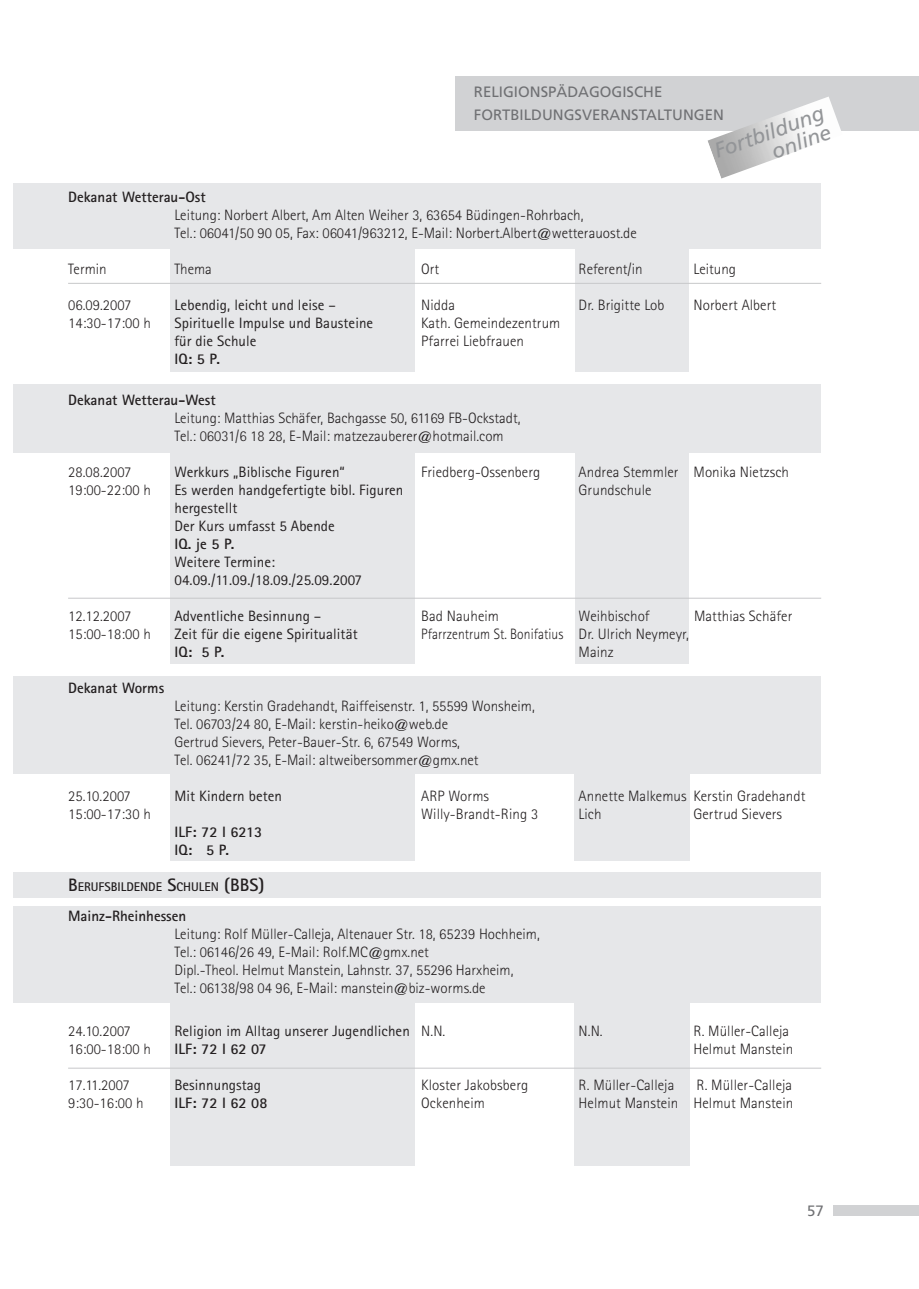
<style>
.page{position:relative;width:919px;height:1289px;background:#fff}
.page>*{position:absolute;margin:0;border:0;box-sizing:border-box;transform-origin:0 0}
.t1{font:italic 21px/20.2px "Frutiger";color:#939598;text-align:right}
.t2{font:300 15px/18px "Rotis Sans Serif";color:#231f20}
.t3{font:15px/18px "Rotis Sans Serif";letter-spacing:.005em;color:#231f20}
.t4{font:700 15px/18px "Rotis Sans Serif";color:#231f20}
.t5{font:15px/22.5px "Frutiger";color:#6f7073}
.t6{font:300 15px "Rotis Sans Serif";color:#231f20;scale:.9 1}
.t7{font:700 12.6px "Rotis Sans Serif";color:#231f20}
.s1{font-size:18px}
.s2{font-weight:300}
</style>
<div class="page">
<div style="left:833px;top:1205px;width:85px;height:10px;background:#d1d2d4"></div>
<div style="left:14px;top:906px;width:807px;height:96px;background:#e6e7e9"></div>
<div style="left:14px;top:676px;width:807px;height:98px;background:#e6e7e9"></div>
<div style="left:574px;top:743px;width:115px;height:117px;background:#e6e7e9"></div>
<div style="left:170px;top:748px;width:244px;height:112px;background:#e6e7e9"></div>
<div style="left:14px;top:872px;width:807px;height:26px;background:#e6e7e9"></div>
<div style="left:14px;top:384px;width:807px;height:68px;background:#e6e7e9"></div>
<div style="left:574px;top:434px;width:114px;height:229px;background:#e6e7e9"></div>
<div style="left:170px;top:435px;width:244px;height:229px;background:#e6e7e9"></div>
<div style="left:574px;top:979px;width:115px;height:186px;background:#e6e7e9"></div>
<div style="left:170px;top:979px;width:244px;height:186px;background:#e6e7e9"></div>
<div style="left:574px;top:206px;width:114px;height:165px;background:#e6e7e9"></div>
<div style="left:170px;top:208px;width:244px;height:163px;background:#e6e7e9"></div>
<div style="left:455px;top:77px;width:463px;height:54px;background:#d1d2d4"></div>
<div style="left:14px;top:183px;width:807px;height:66px;background:#e6e7e9"></div>
<hr style="left:68px;top:283px;width:753px;height:1px;background:#c7c8ca">
<hr style="left:68px;top:598px;width:753px;height:1px;background:#c7c8ca">
<hr style="left:68px;top:1067px;width:753px;height:1px;background:#c7c8ca">
<img style="left:707px;top:96px;width:134px;height:82px">
<p class="t5" style="left:474px;top:81px;width:251px">RELIGIONSPÄDAGOGISCHE<br>FORTBILDUNGSVERANSTALTUNGEN</p>
<h1 class="t1" style="left:711px;top:142px;width:117px;rotate:-20deg">Fortbildung online</h1>
<p class="t4" style="left:68px;top:188px;width:139px">Dekanat Wetterau-Ost</p>
<p class="t2" style="left:174px;top:206px;width:464px">Leitung: Norbert Albert, Am Alten Weiher 3, 63654 Büdingen-Rohrbach,<br>Tel.: 06041/50 90 05, Fax: 06041/963212, E-Mail: Norbert.Albert@wetterauost.de</p>
<p class="t2" style="left:68px;top:260px;width:40px">Termin</p>
<p class="t2" style="left:174px;top:260px;width:39px">Thema</p>
<p class="t2" style="left:421px;top:260px;width:20px">Ort</p>
<p class="t2" style="left:578px;top:260px;width:65px">Referent/in</p>
<p class="t2" style="left:693px;top:260px;width:44px">Leitung</p>
<p class="t2" style="left:68px;top:296px;width:65px">06.09.2007</p>
<p class="t3" style="left:174px;top:296px;width:163px">Lebendig, leicht und leise –</p>
<p class="t2" style="left:421px;top:296px;width:35px">Nidda</p>
<p class="t2" style="left:578px;top:296px;width:87px">Dr. Brigitte Lob</p>
<p class="t2" style="left:693px;top:296px;width:84px">Norbert Albert</p>
<p class="t2" style="left:68px;top:314px;width:84px">14:30-17:00 h</p>
<p class="t3" style="left:174px;top:314px;width:200px">Spirituelle Impulse und Bausteine</p>
<p class="t2" style="left:421px;top:314px;width:141px">Kath. Gemeindezentrum</p>
<p class="t3" style="left:174px;top:332px;width:84px">für die Schule</p>
<p class="t2" style="left:421px;top:332px;width:104px">Pfarrei Liebfrauen</p>
<p class="t4" style="left:174px;top:350px;width:47px">IQ: 5 P.</p>
<p class="t4" style="left:68px;top:390px;width:149px">Dekanat Wetterau-West</p>
<p class="t2" style="left:174px;top:408px;width:347px">Leitung: Matthias Schäfer, Bachgasse 50, 61169 FB-Ockstadt,<br>Tel.: 06031/6 18 28, E-Mail: matzezauberer@hotmail.com</p>
<p class="t2" style="left:68px;top:462px;width:65px">28.08.2007</p>
<p class="t3" style="left:174px;top:462px;width:172px">Werkkurs „Biblische Figuren“</p>
<p class="t2" style="left:421px;top:462px;width:121px">Friedberg-Ossenberg</p>
<p class="t2" style="left:578px;top:462px;width:212px">Andrea Stemmler Monika Nietzsch</p>
<p class="t2" style="left:68px;top:480px;width:84px">19:00-22:00 h</p>
<p class="t3" style="left:174px;top:480px;width:230px">Es werden handgefertigte bibl. Figuren</p>
<p class="t2" style="left:578px;top:480px;width:74px">Grundschule</p>
<p class="t3" style="left:174px;top:498px;width:162px">hergestellt<br>Der Kurs umfasst 5 Abende</p>
<p class="t4" style="left:174px;top:534px;width:61px">IQ. je 5 P.</p>
<p class="t3" style="left:174px;top:552px;width:189px">Weitere Termine:<br>04.09./11.09./18.09./25.09.2007</p>
<p class="t2" style="left:68px;top:606px;width:65px">12.12.2007</p>
<p class="t3" style="left:174px;top:606px;width:148px">Adventliche Besinnung –</p>
<p class="t2" style="left:421px;top:606px;width:79px">Bad Nauheim</p>
<p class="t2" style="left:578px;top:606px;width:72px">Weihbischof</p>
<p class="t2" style="left:694px;top:606px;width:100px">Matthias Schäfer</p>
<p class="t2" style="left:68px;top:624px;width:84px">15:00-18:00 h</p>
<p class="t3" style="left:174px;top:624px;width:185px">Zeit für die eigene Spiritualität</p>
<p class="t6" style="left:421px;top:625px;width:299px">Pfarrzentrum St. Bonifatius Dr. Ulrich Neymeyr,</p>
<p class="t4" style="left:174px;top:642px;width:52px">IQ: 5 P.</p>
<p class="t2" style="left:578px;top:642px;width:37px">Mainz</p>
<p class="t4" style="left:68px;top:678px;width:98px">Dekanat Worms</p>
<p class="t2" style="left:174px;top:696px;width:362px">Leitung: Kerstin Gradehandt, Raiffeisenstr. 1, 55599 Wonsheim, Tel. 06703/24 80, E-Mail: kerstin-heiko@web.de<br>Gertrud Sievers, Peter-Bauer-Str. 6, 67549 Worms,<br>Tel. 06241/72 35, E-Mail: altweibersommer@gmx.net</p>
<p class="t2" style="left:68px;top:786px;width:64px">25.10.2007</p>
<p class="t3" style="left:174px;top:786px;width:109px">Mit Kindern beten</p>
<p class="t2" style="left:421px;top:786px;width:69px">ARP Worms</p>
<p class="t2" style="left:578px;top:786px;width:228px">Annette Malkemus Kerstin Gradehandt</p>
<p class="t2" style="left:68px;top:804px;width:84px">15:00-17:30 h</p>
<p class="t2" style="left:421px;top:804px;width:118px">Willy-Brandt-Ring 3</p>
<p class="t2" style="left:578px;top:804px;width:24px">Lich</p>
<p class="t2" style="left:693px;top:804px;width:90px">Gertrud Sievers</p>
<p class="t4" style="left:174px;top:822px;width:89px">ILF: 72 I 6213<br>IQ: 5 P.</p>
<p class="t7" style="left:68px;top:878px;width:198px"><span class="s1">B</span> erufsbildende <span class="s1">S</span>chulen <span class="s1">(BBS)</span></p>
<p class="t4" style="left:68px;top:906px;width:120px">Mainz-Rheinhessen</p>
<p class="t2" style="left:174px;top:924px;width:367px">Leitung: Rolf Müller-Calleja, Altenauer Str. 18, 65239 Hochheim, Tel.: 06146/26 49, E-Mail: Rolf.MC@gmx.net<br>Dipl.-Theol. Helmut Manstein, Lahnstr. 37, 55296 Harxheim,<br>Tel.: 06138/98 04 96, E-Mail: manstein@biz-worms.de</p>
<p class="t2" style="left:68px;top:1022px;width:64px">24.10.2007</p>
<p class="t3" style="left:174px;top:1022px;width:272px">Religion im Alltag unserer Jugendlichen <span class="s2">N.N.</span></p>
<p class="t2" style="left:578px;top:1022px;width:26px">N.N.</p>
<p class="t2" style="left:693px;top:1022px;width:97px">R. Müller-Calleja</p>
<p class="t2" style="left:68px;top:1040px;width:84px">16:00-18:00 h</p>
<p class="t4" style="left:174px;top:1040px;width:94px">ILF: 72 I 62 07</p>
<p class="t2" style="left:693px;top:1040px;width:101px">Helmut Manstein</p>
<p class="t2" style="left:68px;top:1076px;width:63px">17.11.2007</p>
<p class="t3" style="left:174px;top:1076px;width:88px">Besinnungstag</p>
<p class="t2" style="left:421px;top:1076px;width:109px">Kloster Jakobsberg</p>
<p class="t2" style="left:578px;top:1076px;width:97px">R. Müller-Calleja</p>
<p class="t2" style="left:696px;top:1076px;width:97px">R. Müller-Calleja</p>
<p class="t2" style="left:68px;top:1094px;width:77px">9:30-16:00 h</p>
<p class="t4" style="left:174px;top:1094px;width:94px">ILF: 72 I 62 08</p>
<p class="t2" style="left:421px;top:1094px;width:65px">Ockenheim</p>
<p class="t2" style="left:578px;top:1094px;width:216px">Helmut Manstein Helmut Manstein</p>
<p class="t5" style="left:807px;top:1199px;width:18px">57</p>
</div>
